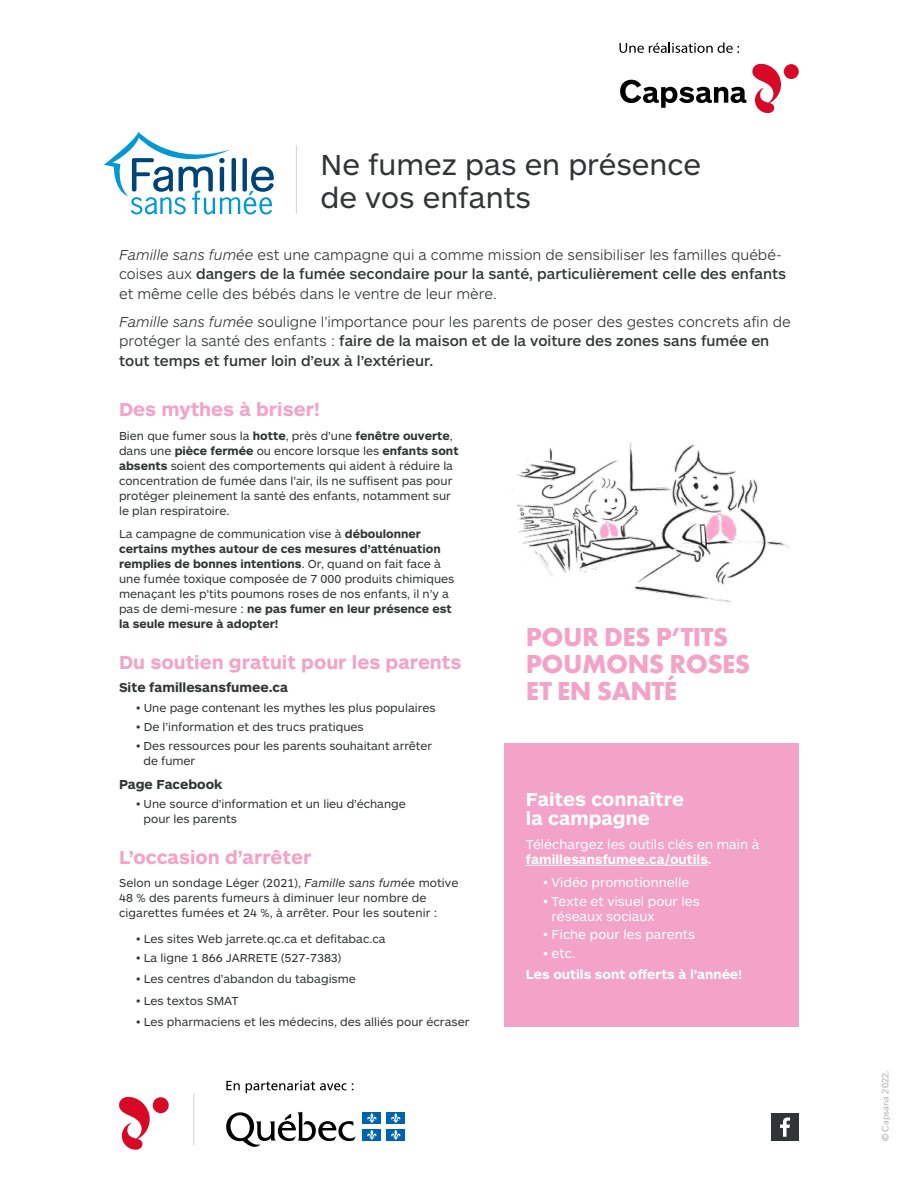
<style>
.page{position:relative;width:918px;height:1188px;background:#fff}
.page>*{position:absolute;margin:0;border:0;box-sizing:border-box;transform-origin:0 0}
.t1{font:30px/33px "ARS Maquette Pro";color:#323535}
.t2{font:700 27px/27px "Futura PT";letter-spacing:-.02em;color:#f3a3c7}
.t3{font:700 19.5px "ARS Maquette Pro";color:#f3a3c7}
.t4{font:700 19.5px/19.5px "ARS Maquette Pro";color:#fff}
.t5{font:300 15px/19.5px "ARS Maquette Pro";color:#323535}
.t6{font:13.5px/15px "ARS Maquette Pro";color:#fff}
.t7{font:700 13.5px "ARS Maquette Pro";color:#fff}
.t8{font:700 13.5px "ARS Maquette Pro";color:#323535}
.t9{font:12px/15px "ARS Maquette Pro";color:#323535}
.t10{font:9px "Avenir Next";color:#9d9d9c}
.s1{font-style:italic}
.s2{font-weight:500}
.s3{font-weight:700}
</style>
<div class="page">
<hr style="left:296px;top:146px;width:1px;height:68px;background:#d0d0d0">
<div style="left:504px;top:743px;width:295px;height:284px;background:#f3a3c7"></div>
<hr style="left:526px;top:865px;width:182px;height:1px;background:#fff">
<svg style="left:104px;top:132px;width:170px;height:83px"></svg>
<hr style="left:193px;top:1094px;width:1px;height:51px;background:#d0d0d0">
<svg style="left:119px;top:1096px;width:31px;height:54px"></svg>
<div style="left:153px;top:1097px;width:16px;height:16px;background:#d70926;border-radius:50%"></div>
<div style="left:771px;top:1113px;width:28px;height:28px;background:#323535"></div>
<svg style="left:780px;top:1117px;width:10px;height:20px"></svg>
<svg style="left:226px;top:1081px;width:14px;height:9px"></svg>
<svg style="left:246px;top:1080px;width:107px;height:13px"></svg>
<svg style="left:226px;top:1112px;width:130px;height:35px"></svg>
<div style="left:363px;top:1112px;width:18px;height:12px;background:#0063af"></div>
<svg style="left:367px;top:1113px;width:10px;height:10px"></svg>
<div style="left:387px;top:1112px;width:18px;height:12px;background:#0063af"></div>
<svg style="left:391px;top:1113px;width:10px;height:10px"></svg>
<div style="left:363px;top:1129px;width:18px;height:11px;background:#0063af"></div>
<svg style="left:367px;top:1130px;width:10px;height:10px"></svg>
<div style="left:387px;top:1129px;width:18px;height:11px;background:#0063af"></div>
<svg style="left:391px;top:1130px;width:10px;height:10px"></svg>
<svg style="left:620px;top:43px;width:119px;height:10px"></svg>
<svg style="left:620px;top:63px;width:161px;height:51px"></svg>
<div style="left:784px;top:64px;width:15px;height:15px;background:#d70926;border-radius:50%"></div>
<img style="left:512px;top:442px;width:277px;height:160px">
<h1 class="t1" style="left:321px;top:147px;width:382px">Ne fumez pas en présence de vos enfants</h1>
<p class="t5" style="left:119px;top:244px;width:669px"><span class="s1">Famille sans fumée</span> est une campagne qui a comme mission de sensibiliser les familles québé&shy;coises aux <span class="s2">dangers de la fumée secondaire pour la santé, particulièrement celle des enfants </span>et même celle des bébés dans le ventre de leur mère.</p>
<p class="t5" style="left:119px;top:311px;width:673px"><span class="s1">Famille sans fumée</span> souligne l’importance pour les parents de poser des gestes concrets afin de protéger la santé des enfants : <span class="s2">faire de la maison et de la voiture des zones sans fumée en tout temps et fumer loin d’eux à l’extérieur.</span></p>
<h3 class="t3" style="left:119px;top:397px;width:202px">Des mythes à briser!</h3>
<p class="t9" style="left:119px;top:427px;width:341px">Bien que fumer sous la <span class="s3">hotte</span>, près d’une <span class="s3">fenêtre ouverte</span>, dans une <span class="s3">pièce fermée</span> ou encore lorsque les <span class="s3">enfants sont absents</span> soient des comportements qui aident à réduire la concentration de fumée dans l’air, ils ne suffisent pas pour protéger pleinement la santé des enfants, notamment sur le plan respiratoire.</p>
<p class="t9" style="left:119px;top:526px;width:337px">La campagne de communication vise à <span class="s3">déboulonner certains mythes autour de ces mesures d’atténuation remplies de bonnes intentions</span>. Or, quand on fait face à une fumée toxique composée de 7 000 produits chimiques menaçant les p’tits poumons roses de nos enfants, il n’y a pas de demi-mesure : <span class="s3">ne pas fumer en leur présence est la seule mesure à adopter!</span></p>
<h3 class="t3" style="left:119px;top:649px;width:344px">Du soutien gratuit pour les parents</h3>
<p class="t8" style="left:119px;top:679px;width:170px">Site famillesansfumee.ca</p>
<p class="t9" style="left:136px;top:699px;width:301px">• Une page contenant les mythes les plus populaires</p>
<p class="t9" style="left:136px;top:719px;width:229px">• De l’information et des trucs pratiques</p>
<p class="t9" style="left:144px;top:738px;width:290px;text-indent:-8px">• Des ressources pour les parents souhaitant arrêter de fumer</p>
<p class="t8" style="left:119px;top:775px;width:105px">Page Facebook</p>
<p class="t9" style="left:144px;top:796px;width:264px;text-indent:-8px">• Une source d’information et un lieu d’échange pour les parents</p>
<h3 class="t3" style="left:119px;top:844px;width:194px">L’occasion d’arrêter</h3>
<p class="t9" style="left:119px;top:875px;width:341px">Selon un sondage Léger (2021), <span class="s1">Famille sans fumée</span> motive<br>48 % des parents fumeurs à diminuer leur nombre de cigarettes fumées et 24 %, à arrêter. Pour les soutenir :</p>
<p class="t9" style="left:136px;top:931px;width:251px">• Les sites Web jarrete.qc.ca et defitabac.ca</p>
<p class="t9" style="left:136px;top:950px;width:207px">• La ligne 1 866 JARRETE (527-7383)</p>
<p class="t9" style="left:136px;top:971px;width:221px">• Les centres d’abandon du tabagisme</p>
<p class="t9" style="left:136px;top:993px;width:104px">• Les textos SMAT</p>
<p class="t9" style="left:136px;top:1014px;width:335px">• Les pharmaciens et les médecins, des alliés pour écraser</p>
<h2 class="t2" style="left:526px;top:622px;width:226px">POUR DES P’TITS<br>POUMONS ROSES<br>ET EN SANTÉ</h2>
<h3 class="t4" style="left:526px;top:788px;width:160px">Faites connaître la campagne</h3>
<p class="t6" style="left:526px;top:836px;width:235px">Téléchargez les outils clés en main à</p>
<p class="t7" style="left:526px;top:850px;width:187px">famillesansfumee.ca/outils.</p>
<p class="t6" style="left:543px;top:875px;width:148px">• Vidéo promotionnelle</p>
<p class="t6" style="left:552px;top:893px;width:150px;text-indent:-9px">• Texte et visuel pour les réseaux sociaux</p>
<p class="t6" style="left:543px;top:926px;width:154px">• Fiche pour les parents</p>
<p class="t6" style="left:543px;top:945px;width:34px">• etc.</p>
<p class="t7" style="left:526px;top:966px;width:218px">Les outils sont offerts à l’année!</p>
<p class="t10" style="left:878px;top:1141px;width:72px;rotate:-90deg">© Capsana 2022.</p>
</div>
